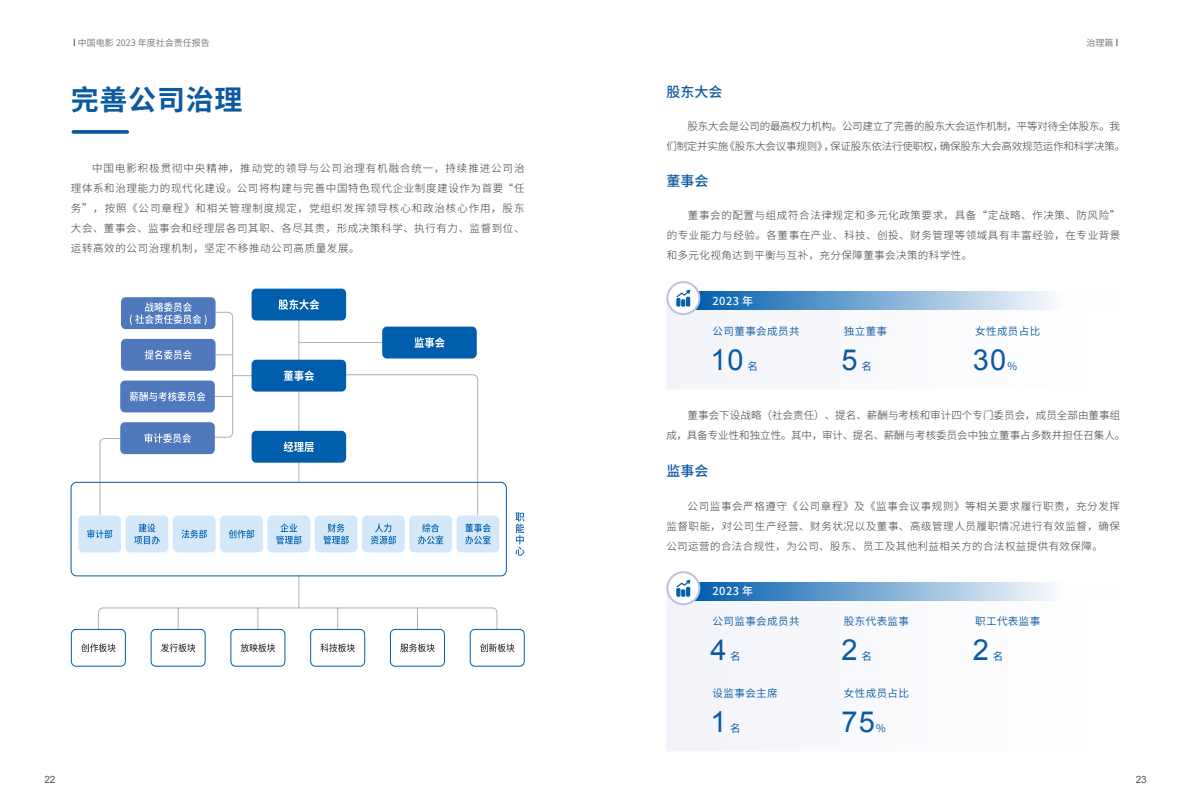
<style>
.page{position:relative;width:1191px;height:808px;background:#fff}
.page>*{position:absolute;margin:0;border:0;box-sizing:border-box;transform-origin:0 0}
.t1{font:29px "Arial";color:#0b5aa1}
.t2{font:700 28px "Source Han Sans SC";letter-spacing:.025em;color:#0b5aa1}
.t3{font:500 14px "Source Han Sans CN";color:#0b5aa1}
.t4{font:500 11px "Source Han Sans CN";letter-spacing:.04em;color:#fff}
.t5{font:300 10.5px/20px "Source Han Sans CN";letter-spacing:.005em;color:#3e3a39;text-align:justify}
.t6{font:300 10.5px/20px "Source Han Sans CN";letter-spacing:-.02em;color:#3e3a39}
.t7{font:10.5px "Source Han Sans CN";letter-spacing:.04em;color:#0b5aa1}
.t8{font:10.5px "Source Han Sans CN";color:#0b5aa1}
.t9{font:10px "Arial";color:#595757}
.t10{font:9px "Source Han Sans SC";color:#727171}
</style>
<div class="page">
<svg style="left:72px;top:130px;width:57px;height:4px"></svg>
<svg style="left:98px;top:309px;width:399px;height:328px"></svg>
<div style="left:121px;top:297px;width:94px;height:32px;background:#4f78bd;border-radius:5px"></div>
<svg style="left:130px;top:302px;width:76px;height:23px"></svg>
<div style="left:121px;top:339px;width:94px;height:32px;background:#4f78bd;border-radius:5px"></div>
<svg style="left:145px;top:350px;width:47px;height:10px"></svg>
<div style="left:120px;top:381px;width:95px;height:31px;background:#4f78bd;border-radius:5px"></div>
<svg style="left:130px;top:392px;width:75px;height:9px"></svg>
<div style="left:120px;top:422px;width:95px;height:32px;background:#4f78bd;border-radius:5px"></div>
<svg style="left:144px;top:433px;width:47px;height:10px"></svg>
<div style="left:382px;top:327px;width:95px;height:31px;background:#005ead;border-radius:5px"></div>
<svg style="left:414px;top:337px;width:31px;height:11px"></svg>
<div style="left:251px;top:289px;width:95px;height:31px;background:#005ead;border-radius:5px"></div>
<svg style="left:278px;top:299px;width:41px;height:11px"></svg>
<div style="left:251px;top:360px;width:95px;height:32px;background:#005ead;border-radius:5px"></div>
<svg style="left:284px;top:370px;width:30px;height:11px"></svg>
<div style="left:251px;top:431px;width:95px;height:32px;background:#005ead;border-radius:5px"></div>
<svg style="left:283px;top:441px;width:31px;height:11px"></svg>
<svg style="left:515px;top:512px;width:9px;height:44px"></svg>
<div style="left:71px;top:629px;width:54px;height:37px;background:#fff;border-radius:5px"></div>
<div style="left:71px;top:629px;width:55px;height:38px;border:1px solid #005ead;border-radius:5px"></div>
<svg style="left:81px;top:643px;width:34px;height:9px"></svg>
<div style="left:151px;top:629px;width:54px;height:37px;background:#fff;border-radius:5px"></div>
<div style="left:151px;top:629px;width:54px;height:38px;border:1px solid #005ead;border-radius:5px"></div>
<svg style="left:161px;top:643px;width:34px;height:9px"></svg>
<div style="left:231px;top:629px;width:54px;height:37px;background:#fff;border-radius:5px"></div>
<div style="left:230px;top:629px;width:55px;height:38px;border:1px solid #005ead;border-radius:5px"></div>
<svg style="left:241px;top:643px;width:34px;height:9px"></svg>
<div style="left:311px;top:629px;width:54px;height:37px;background:#fff;border-radius:5px"></div>
<div style="left:310px;top:629px;width:55px;height:38px;border:1px solid #005ead;border-radius:5px"></div>
<svg style="left:320px;top:643px;width:35px;height:9px"></svg>
<div style="left:390px;top:629px;width:54px;height:37px;background:#fff;border-radius:5px"></div>
<div style="left:390px;top:629px;width:55px;height:38px;border:1px solid #005ead;border-radius:5px"></div>
<svg style="left:400px;top:643px;width:34px;height:9px"></svg>
<div style="left:470px;top:629px;width:54px;height:37px;background:#fff;border-radius:5px"></div>
<div style="left:470px;top:629px;width:54px;height:38px;border:1px solid #005ead;border-radius:5px"></div>
<svg style="left:480px;top:643px;width:34px;height:9px"></svg>
<div style="left:78px;top:516px;width:43px;height:36px;background:#d4e8fa;border-radius:5px"></div>
<svg style="left:87px;top:529px;width:25px;height:9px"></svg>
<div style="left:173px;top:516px;width:43px;height:36px;background:#d4e8fa;border-radius:5px"></div>
<svg style="left:181px;top:529px;width:26px;height:9px"></svg>
<div style="left:220px;top:516px;width:43px;height:36px;background:#d4e8fa;border-radius:5px"></div>
<svg style="left:229px;top:529px;width:25px;height:9px"></svg>
<div style="left:126px;top:516px;width:42px;height:36px;background:#d4e8fa;border-radius:5px"></div>
<svg style="left:134px;top:524px;width:26px;height:20px"></svg>
<div style="left:267px;top:516px;width:43px;height:36px;background:#d4e8fa;border-radius:5px"></div>
<svg style="left:276px;top:523px;width:25px;height:21px"></svg>
<div style="left:315px;top:516px;width:42px;height:36px;background:#d4e8fa;border-radius:5px"></div>
<svg style="left:323px;top:523px;width:26px;height:21px"></svg>
<div style="left:362px;top:516px;width:43px;height:36px;background:#d4e8fa;border-radius:5px"></div>
<svg style="left:371px;top:523px;width:25px;height:21px"></svg>
<div style="left:409px;top:516px;width:43px;height:36px;background:#d4e8fa;border-radius:5px"></div>
<svg style="left:418px;top:523px;width:25px;height:21px"></svg>
<div style="left:456px;top:516px;width:43px;height:36px;background:#d4e8fa;border-radius:5px"></div>
<svg style="left:465px;top:523px;width:26px;height:21px"></svg>
<div style="left:666px;top:302px;width:75px;height:87px;background:#f4f5fa"></div>
<div style="left:689px;top:292px;width:431px;height:18px;background:linear-gradient(to right,#0560ae,#fff)"></div>
<svg style="left:667px;top:282px;width:32px;height:32px"></svg>
<div style="left:666px;top:281px;width:34px;height:34px;border:2px solid #b8c2e3;border-radius:50%"></div>
<svg style="left:676px;top:290px;width:14px;height:17px"></svg>
<svg style="left:666px;top:592px;width:389px;height:159px"></svg>
<div style="left:689px;top:582px;width:431px;height:18px;background:linear-gradient(to right,#0560ae,#fff)"></div>
<svg style="left:667px;top:572px;width:32px;height:32px"></svg>
<div style="left:666px;top:571px;width:34px;height:34px;border:2px solid #b8c2e3;border-radius:50%"></div>
<svg style="left:676px;top:580px;width:14px;height:17px"></svg>
<div style="left:71px;top:482px;width:435px;height:94px;border:1px solid #0b5aa1;border-radius:6px"></div>
<p class="t10" style="left:78px;top:37px;width:133px">中国电影 2023 年度社会责任报告</p>
<p class="t10" style="left:1086px;top:37px;width:28px">治理篇</p>
<h2 class="t2" style="left:71px;top:84px;width:173px">完善公司治理</h2>
<p class="t5" style="left:71px;top:158px;width:455px;text-indent:21px">中国电影积极贯彻中央精神，推动党的领导与公司治理有机融合统一，持续推进公司治理体系和治理能力的现代化建设。公司将构建与完善中国特色现代企业制度建设作为首要“任务”，按照《公司章程》和相关管理制度规定，党组织发挥领导核心和政治核心作用，股东大会、董事会、监事会和经理层各司其职、各尽其责，形成决策科学、执行有力、监督到位、运转高效的公司治理机制，坚定不移推动公司高质量发展。</p>
<h3 class="t3" style="left:666px;top:84px;width:57px">股东大会</h3>
<p class="t6" style="left:666px;top:117px;width:460px;text-indent:21px">股东大会是公司的最高权力机构。公司建立了完善的股东大会运作机制，平等对待全体股东。我们制定并实施《股东大会议事规则》，保证股东依法行使职权，确保股东大会高效规范运作和科学决策。</p>
<h3 class="t3" style="left:666px;top:173px;width:43px">董事会</h3>
<p class="t5" style="left:666px;top:205px;width:455px;text-indent:21px">董事会的配置与组成符合法律规定和多元化政策要求，具备“定战略、作决策、防风险”的专业能力与经验。各董事在产业、科技、创投、财务管理等领域具有丰富经验，在专业背景和多元化视角达到平衡与互补，充分保障董事会决策的科学性。</p>
<p class="t4" style="left:712px;top:295px;width:42px">2023 年</p>
<p class="t7" style="left:712px;top:325px;width:88px">公司董事会成员共</p>
<p class="t7" style="left:844px;top:325px;width:45px">独立董事</p>
<p class="t7" style="left:975px;top:325px;width:67px">女性成员占比</p>
<h1 class="t1" style="left:710px;top:341px;width:35px">10</h1>
<p class="t8" style="left:747px;top:360px;width:12px">名</p>
<h1 class="t1" style="left:841px;top:341px;width:18px">5</h1>
<p class="t8" style="left:861px;top:360px;width:12px">名</p>
<h1 class="t1" style="left:973px;top:341px;width:35px">30</h1>
<p class="t8" style="left:1007px;top:360px;width:11px">%</p>
<p class="t5" style="left:666px;top:406px;width:460px;text-indent:21px">董事会下设战略（社会责任）、提名、薪酬与考核和审计四个专门委员会，成员全部由董事组成，具备专业性和独立性。其中，审计、提名、薪酬与考核委员会中独立董事占多数并担任召集人。</p>
<h3 class="t3" style="left:666px;top:463px;width:43px">监事会</h3>
<p class="t5" style="left:666px;top:496px;width:455px;text-indent:21px">公司监事会严格遵守《公司章程》及《监事会议事规则》等相关要求履行职责，充分发挥监督职能，对公司生产经营、财务状况以及董事、高级管理人员履职情况进行有效监督，确保公司运营的合法合规性，为公司、股东、员工及其他利益相关方的合法权益提供有效保障。</p>
<p class="t4" style="left:712px;top:585px;width:42px">2023 年</p>
<p class="t7" style="left:712px;top:615px;width:88px">公司监事会成员共</p>
<p class="t7" style="left:844px;top:615px;width:67px">股东代表监事</p>
<p class="t7" style="left:975px;top:615px;width:67px">职工代表监事</p>
<h1 class="t1" style="left:710px;top:631px;width:18px">4</h1>
<p class="t8" style="left:730px;top:650px;width:12px">名</p>
<h1 class="t1" style="left:841px;top:631px;width:18px">2</h1>
<p class="t8" style="left:861px;top:650px;width:12px">名</p>
<h1 class="t1" style="left:973px;top:631px;width:18px">2</h1>
<p class="t8" style="left:992px;top:650px;width:12px">名</p>
<p class="t7" style="left:712px;top:687px;width:67px">设监事会主席</p>
<p class="t7" style="left:844px;top:687px;width:67px">女性成员占比</p>
<h1 class="t1" style="left:710px;top:703px;width:18px">1</h1>
<p class="t8" style="left:730px;top:722px;width:12px">名</p>
<h1 class="t1" style="left:841px;top:703px;width:35px">75</h1>
<p class="t8" style="left:876px;top:722px;width:11px">%</p>
<p class="t9" style="left:44px;top:773px;width:13px">22</p>
<p class="t9" style="left:1135px;top:773px;width:13px">23</p>
</div>
